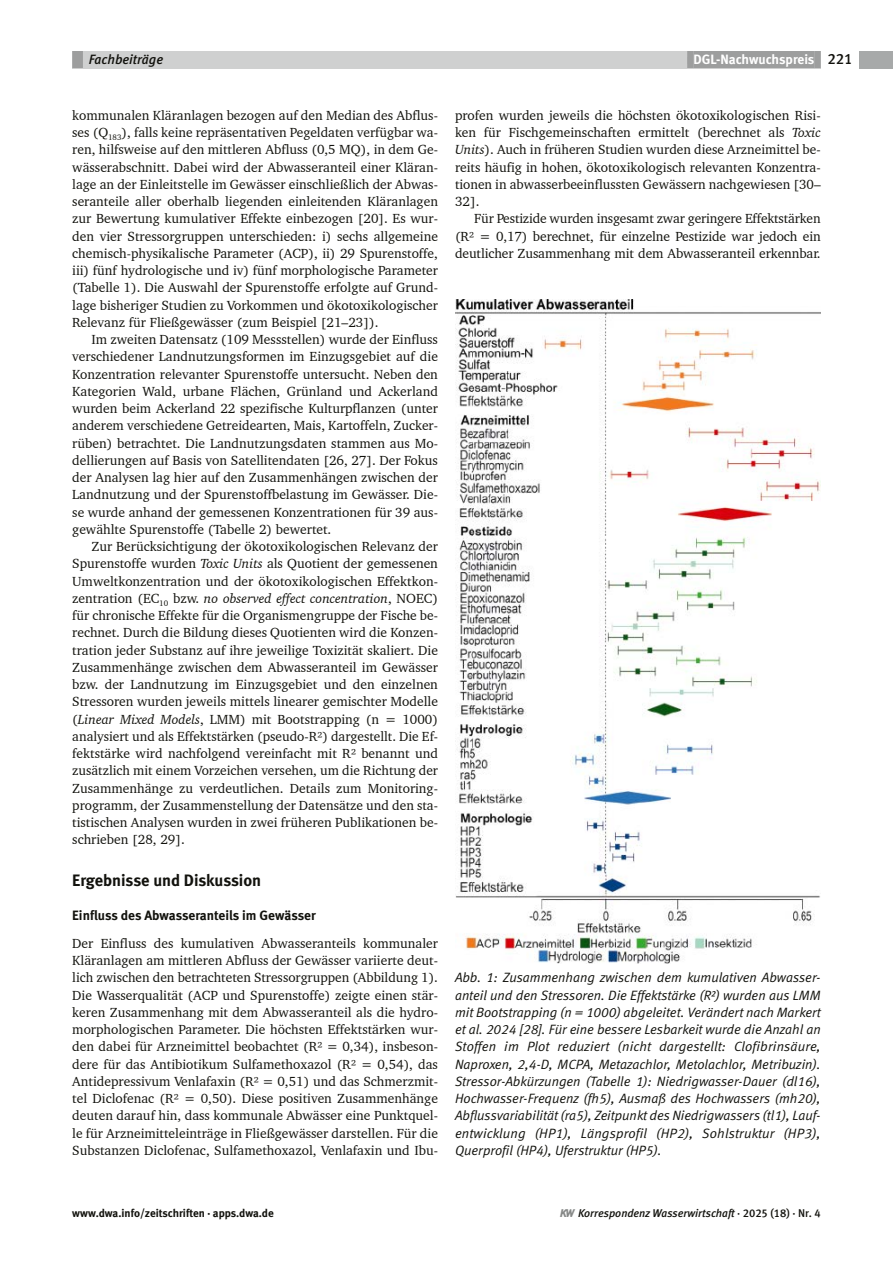
<style>
.page{position:relative;width:893px;height:1263px;background:#fff}
.page>*{position:absolute;margin:0;border:0;box-sizing:border-box;transform-origin:0 0}
.Z1{font:16.5px "Meta Bold LF";letter-spacing:-.005em;color:#12120d}
.t1{font:15px "Meta Medium LF";color:#12120d}
.G1{font:13.5px/17.2px "Charter BT";color:#12120d;text-align:justify}
.G1_-_OE{font:13.5px/17.2px "Charter BT";color:#12120d;text-align:justify}
.BU{font:italic 13.5px/17.2px "Meta Normal LF";color:#12120d;text-align:justify}
.Z1_1_nach_Z1{font:13.5px "Meta Bold LF";color:#12120d}
.t2{font:13.5px "Meta Bold LF";color:#fff}
.t3{font:italic 13.5px "Meta Medium LF";color:#12120d}
.t4{font:italic 11.25px "Meta Medium LF";color:#12120d}
.t5{font:700 11.25px "Meta";color:#12120d}
.s1{font-family:"Meta Medium LF";color:#9d9e9e}
.s2{font-style:italic}
.s3{font-family:"KAKW";font-style:normal;font-size:11.7px;color:#878988}
.s4{font-style:normal}
</style>
<div class="page">
<div style="left:859px;top:51px;width:34px;height:17px;background:#a7a9a9"></div>
<div style="left:72px;top:51px;width:749px;height:17px;background:#cfd0d0"></div>
<div style="left:72px;top:51px;width:11px;height:17px;background:#9d9e9e"></div>
<div style="left:687px;top:51px;width:6px;height:17px;background:#9d9e9e"></div>
<div style="left:693px;top:51px;width:121px;height:17px;background:#9d9e9e"></div>
<div style="left:814px;top:51px;width:7px;height:17px;background:#9d9e9e"></div>
<img style="left:455px;top:300px;width:366px;height:663px">
<p class="t3" style="left:89px;top:51px;width:76px">Fachbeiträge</p>
<p class="t2" style="left:687px;top:51px;width:129px"><span class="s1">n</span>DGL-Nachwuchspreis</p>
<p class="t1" style="left:827px;top:50px;width:27px">221</p>
<p class="G1" style="left:72px;top:106px;width:367px">kommunalen Kläranlagen bezogen auf den Median des Abflus&shy;ses (Q<sub>183</sub>), falls keine repräsentativen Pegeldaten verfügbar wa&shy;ren, hilfsweise auf den mittleren Abfluss (0,5 MQ), in dem Ge&shy;wässerabschnitt. Dabei wird der Abwasseranteil einer Kläran&shy;lage an der Einleitstelle im Gewässer einschließlich der Abwas&shy;seranteile aller oberhalb liegenden einleitenden Kläranlagen zur Bewertung kumulativer Effekte einbezogen [20]. Es wur&shy;den vier Stressorgruppen unterschieden: i) sechs allgemeine chemisch-physikalische Parameter (ACP), ii) 29 Spurenstoffe, iii) fünf hydrologische und iv) fünf morphologische Parameter (Tabelle 1). Die Auswahl der Spurenstoffe erfolgte auf Grund&shy;lage bisheriger Studien zu Vorkommen und ökotoxikologischer Relevanz für Fließgewässer (zum Beispiel [21–23]).</p>
<p class="G1" style="left:72px;top:331px;width:367px;text-indent:19px">Im zweiten Datensatz (109 Messstellen) wurde der Einfluss verschiedener Landnutzungsformen im Einzugsgebiet auf die Konzentration relevanter Spurenstoffe untersucht. Neben den Kategorien Wald, urbane Flächen, Grünland und Ackerland wurden beim Ackerland 22 spezifische Kulturpflanzen (unter anderem verschiedene Getreidearten, Mais, Kartoffeln, Zucker&shy;rüben) betrachtet. Die Landnutzungsdaten stammen aus Mo&shy;dellierungen auf Basis von Satellitendaten [26, 27]. Der Fokus der Analysen lag hier auf den Zusammenhängen zwischen der Landnutzung und der Spurenstoffbelastung im Gewässer. Die&shy;se wurde anhand der gemessenen Konzentrationen für 39 aus&shy;gewählte Spurenstoffe (Tabelle 2) bewertet.</p>
<p class="G1" style="left:72px;top:538px;width:367px;text-indent:19px">Zur Berücksichtigung der ökotoxikologischen Relevanz der Spurenstoffe wurden <span class="s2">Toxic Units</span> als Quotient der gemessenen Umweltkonzentration und der ökotoxikologischen Effektkon&shy;zentration (EC<sub>10</sub> bzw. <span class="s2">no observed effect concentration</span>, NOEC) für chronische Effekte für die Organismengruppe der Fische be&shy;rechnet. Durch die Bildung dieses Quotienten wird die Konzen&shy;tration jeder Substanz auf ihre jeweilige Toxizität skaliert. Die Zusammenhänge zwischen dem Abwasseranteil im Gewässer bzw. der Landnutzung im Einzugsgebiet und den einzelnen Stressoren wurden jeweils mittels linearer gemischter Modelle (<span class="s2">Linear Mixed Models</span>, LMM) mit Bootstrapping (n = 1000) analysiert und als Effektstärken (pseudo-R²) dargestellt. Die Ef&shy;fektstärke wird nachfolgend vereinfacht mit R² benannt und zusätzlich mit einem Vorzeichen versehen, um die Richtung der Zusammenhänge zu verdeutlichen. Details zum Monitoring&shy;programm, der Zusammenstellung der Datensätze und den sta&shy;tistischen Analysen wurden in zwei früheren Publikationen be&shy;schrieben [28, 29].</p>
<p class="Z1" style="left:72px;top:870px;width:190px">Ergebnisse und Diskussion</p>
<p class="Z1_1_nach_Z1" style="left:72px;top:907px;width:245px">Einfluss des Abwasseranteils im Gewässer</p>
<p class="G1_-_OE" style="left:72px;top:934px;width:367px">Der Einfluss des kumulativen Abwasseranteils kommunaler Kläranlagen am mittleren Abfluss der Gewässer variierte deut&shy;lich zwischen den betrachteten Stressorgruppen (Abbildung 1).<br>Die Wasserqualität (ACP und Spurenstoffe) zeigte einen stär&shy;keren Zusammenhang mit dem Abwasseranteil als die hydro&shy;morphologischen Parameter. Die höchsten Effektstärken wur&shy;den dabei für Arzneimittel beobachtet (R² = 0,34), insbeson&shy;dere für das Antibiotikum Sulfamethoxazol (R² = 0,54), das Antidepressivum Venlafaxin (R² = 0,51) und das Schmerzmit&shy;tel Diclofenac (R² = 0,50). Diese positiven Zusammenhänge deuten darauf hin, dass kommunale Abwässer eine Punktquel&shy;le für Arzneimitteleinträge in Fließgewässer darstellen. Für die Substanzen Diclofenac, Sulfamethoxazol, Venlafaxin und Ibu-</p>
<p class="G1_-_OE" style="left:455px;top:106px;width:367px">profen wurden jeweils die höchsten ökotoxikologischen Risi&shy;ken für Fischgemeinschaften ermittelt (berechnet als <span class="s2">Toxic Units</span>). Auch in früheren Studien wurden diese Arzneimittel be&shy;reits häufig in hohen, ökotoxikologisch relevanten Konzentra&shy;tionen in abwasserbeeinflussten Gewässern nachgewiesen [30– 32].</p>
<p class="G1" style="left:455px;top:210px;width:367px;text-indent:19px">Für Pestizide wurden insgesamt zwar geringere Effektstärken (R² = 0,17) berechnet, für einzelne Pestizide war jedoch ein deutlicher Zusammenhang mit dem Abwasseranteil erkennbar.</p>
<p class="BU" style="left:455px;top:969px;width:367px">Abb. 1: Zusammenhang zwischen dem kumulativen Abwasser&shy;anteil und den Stressoren. Die Effektstärke (R²) wurden aus LMM mit Bootstrapping (n = 1000) abgeleitet. Verändert nach Markert et al. 2024 [28]. Für eine bessere Lesbarkeit wurde die Anzahl an Stoffen im Plot reduziert (nicht dargestellt: Clofibrinsäure, Naproxen, 2,4-D, MCPA, Metazachlor, Metolachlor, Metribuzin).<br>Stressor-Abkürzungen (Tabelle 1): Niedrigwasser-Dauer (dl16), Hochwasser-Frequenz (fh5), Ausmaß des Hochwassers (mh20), Abflussvariabilität (ra5), Zeitpunkt des Niedrigwassers (tl1), Lauf&shy;entwicklung (HP1), Längsprofil (HP2), Sohlstruktur (HP3), Querprofil (HP4), Uferstruktur (HP5).</p>
<p class="t5" style="left:72px;top:1206px;width:203px">www.dwa.info/zeitschriften · apps.dwa.de</p>
<p class="t4" style="left:560px;top:1206px;width:262px"><span class="s3">w</span> Korrespondenz Wasserwirtschaft <span class="s4">· 2025 (18) · Nr. 4</span></p>
</div>
